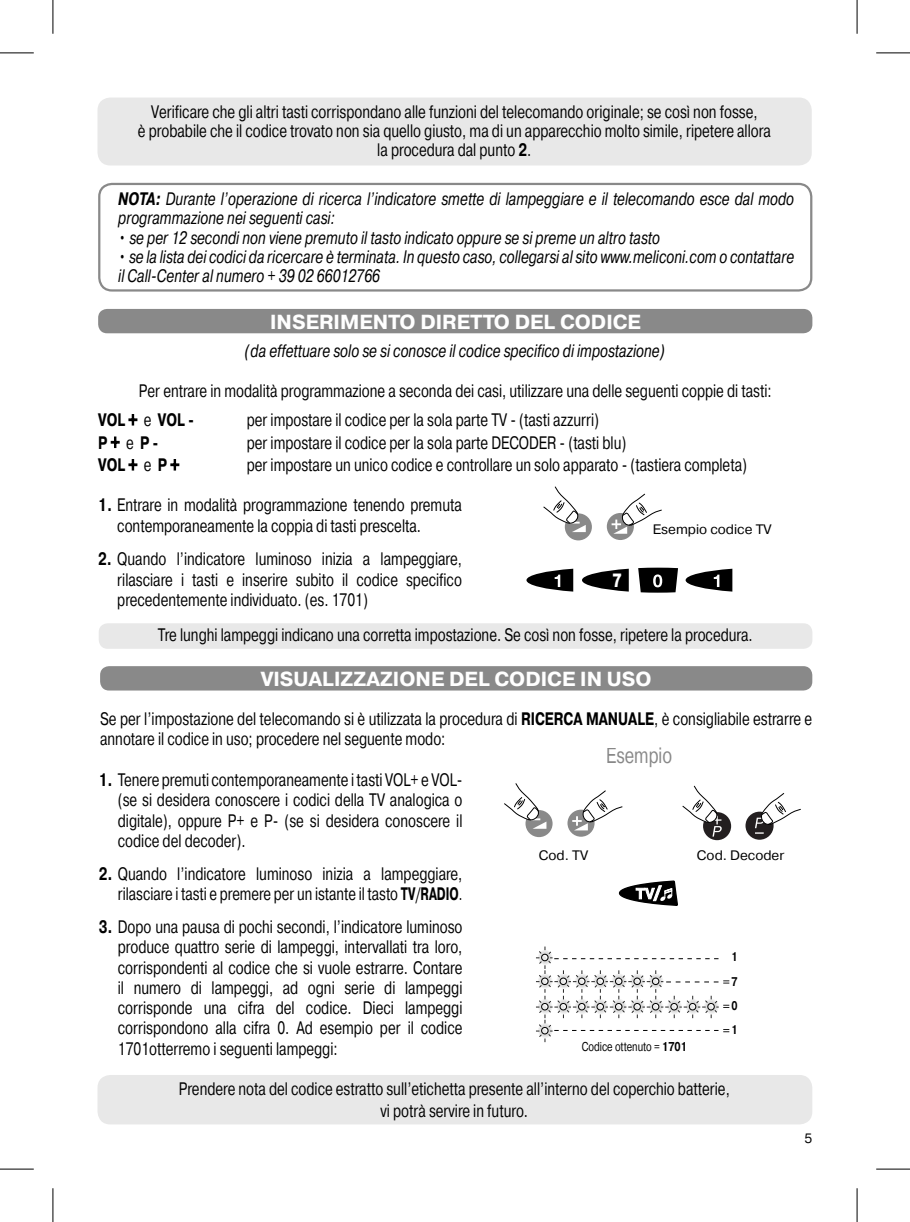
<style>
.page{position:relative;width:910px;height:1222px;background:#fff}
.page>*{position:absolute;margin:0;border:0;box-sizing:border-box;transform-origin:0 0}
.t1{font:22.05px "Pragmatica TT";color:#888;scale:.75 1}
.t2{font:700 20.25px "Pragmatica TT";color:#fff}
.t3{font:900 18.68px "Arial";color:#fff;scale:.75 1}
.t4{font:18px/20.2px "Pragmatica TT";color:#000;scale:.75 1}
.t5{font:italic 18px/19.1px "Pragmatica TT";color:#000;scale:.75 1}
.t6{font:700 18px "Pragmatica TT";color:#000;scale:.75 1}
.t7{font:13.72px "Pragmatica TT";color:#000}
.t8{font:13.5px "Pragmatica TT";color:#000}
.t9{font:12.83px "Pragmatica TT";color:#000;scale:.75 1}
.t10{font:700 12.6px/24.1px "Pragmatica TT";color:#000;text-align:justify;scale:.75 1}
.s1{font-weight:700}
.s2{font-weight:400}
</style>
<div class="page">
<div style="left:564px;top:513px;width:28px;height:27px;background:#898989;border-radius:50%"></div>
<svg style="left:606px;top:513px;width:27px;height:27px"></svg>
<svg style="left:611px;top:493px;width:51px;height:41px"></svg>
<svg style="left:543px;top:486px;width:42px;height:46px"></svg>
<div style="left:97px;top:98px;width:714px;height:67px;background:#e8e8e8;border-radius:13px"></div>
<div style="left:98px;top:183px;width:714px;height:109px;border:2px solid #898989;border-radius:13px"></div>
<div style="left:99px;top:623px;width:713px;height:26px;background:#e8e8e8;border-radius:9px"></div>
<div style="left:98px;top:309px;width:714px;height:24px;background:#898989;border-radius:9px"></div>
<div style="left:100px;top:666px;width:712px;height:24px;background:#898989;border-radius:9px"></div>
<div style="left:97px;top:1075px;width:715px;height:49px;background:#e8e8e8;border-radius:13px"></div>
<div style="left:703px;top:812px;width:28px;height:28px;background:#231f20;border-radius:50%"></div>
<div style="left:745px;top:812px;width:28px;height:28px;background:#231f20;border-radius:50%"></div>
<svg style="left:754px;top:793px;width:47px;height:41px"></svg>
<svg style="left:682px;top:785px;width:39px;height:52px"></svg>
<svg style="left:618px;top:880px;width:60px;height:26px"></svg>
<div style="left:525px;top:810px;width:27px;height:27px;background:#898989;border-radius:50%"></div>
<svg style="left:567px;top:810px;width:27px;height:27px"></svg>
<svg style="left:572px;top:790px;width:51px;height:40px"></svg>
<svg style="left:504px;top:783px;width:42px;height:46px"></svg>
<svg style="left:526px;top:569px;width:47px;height:23px"></svg>
<svg style="left:638px;top:568px;width:40px;height:25px"></svg>
<svg style="left:582px;top:569px;width:46px;height:23px"></svg>
<svg style="left:685px;top:569px;width:47px;height:23px"></svg>
<svg style="left:536px;top:946px;width:193px;height:96px"></svg>
<hr style="left:0;top:53px;width:34px;height:1px;background:#000">
<hr style="left:876px;top:53px;width:33px;height:1px;background:#000">
<hr style="left:0;top:1169px;width:34px;height:1px;background:#000">
<hr style="left:876px;top:1169px;width:33px;height:1px;background:#000">
<hr style="left:53px;top:0;width:1px;height:34px;background:#000">
<hr style="left:53px;top:1188px;width:1px;height:34px;background:#000">
<hr style="left:856px;top:0;width:1px;height:34px;background:#000">
<hr style="left:856px;top:1188px;width:1px;height:34px;background:#000">
<p class="t4" style="left:138px;top:103px;width:845px;line-height:19.1px;text-align:center">Verificare che gli altri tasti corrispondano alle funzioni del telecomando originale; se così non fosse,<br>è probabile che il codice trovato non sia quello giusto, ma di un apparecchio molto simile, ripetere allora la procedura dal punto <span class="s1">2</span>.</p>
<p class="t5" style="left:118px;top:190px;width:902px"><span class="s1">NOTA:</span> Durante l’operazione di ricerca l’indicatore smette di lampeggiare e il telecomando esce dal modo programmazione nei seguenti casi:</p>
<p class="t5" style="left:118px;top:228px;width:723px">• se per 12 secondi non viene premuto il tasto indicato oppure se si preme un altro tasto</p>
<p class="t5" style="left:118px;top:247px;width:902px">• se la lista dei codici da ricercare è terminata. In questo caso, collegarsi al sito www.meliconi.com o contattare il Call-Center al numero + 39 02 66012766</p>
<p class="t2" style="left:270px;top:310px;width:372px">INSERIMENTO DIRETTO DEL CODICE</p>
<p class="t5" style="left:245px;top:342px;width:560px">(da effettuare solo se si conosce il codice specifico di impostazione)</p>
<p class="t4" style="left:98px;top:377px;width:899px;line-height:29.2px;text-indent:41px">Per entrare in modalità programmazione a seconda dei casi, utilizzare una delle seguenti coppie di tasti:<br><span class="s1">VOL +</span> e <span class="s1">VOL -</span></p>
<p class="t4" style="left:247px;top:410px;width:471px">per impostare il codice per la sola parte TV - (tasti azzurri)</p>
<p class="t6" style="left:98px;top:432px;width:82px">P + <span class="s2">e</span> P -</p>
<p class="t4" style="left:247px;top:433px;width:507px">per impostare il codice per la sola parte DECODER - (tasti blu)</p>
<p class="t6" style="left:98px;top:454px;width:110px">VOL + <span class="s2">e</span> P +</p>
<p class="t4" style="left:247px;top:455px;width:668px">per impostare un unico codice e controllare un solo apparato - (tastiera completa)</p>
<p class="t4" style="left:117px;top:496px;width:461px;text-indent:-19px"><span class="s1">1.</span> Entrare in modalità programmazione tenendo premuta contemporaneamente la coppia di tasti prescelta.</p>
<p class="t4" style="left:117px;top:550px;width:461px;text-align:justify;text-indent:-19px"><span class="s1">2.</span> Quando l’indicatore luminoso inizia a lampeggiare, rilasciare i tasti e inserire subito il codice specifico precedentemente individuato. (es. 1701)</p>
<p class="t3" style="left:612px;top:566px;width:14px">7</p>
<p class="t7" style="left:652px;top:521px;width:120px">Esempio codice TV</p>
<p class="t4" style="left:158px;top:625px;width:794px">Tre lunghi lampeggi indicano una corretta impostazione. Se così non fosse, ripetere la procedura.</p>
<p class="t2" style="left:261px;top:667px;width:392px">VISUALIZZAZIONE DEL CODICE IN USO</p>
<p class="t4" style="left:100px;top:709px;width:950px">Se per l’impostazione del telecomando si è utilizzata la procedura di <span class="s1">RICERCA MANUALE</span>, è consigliabile estrarre e annotare il codice in uso; procedere nel seguente modo:</p>
<p class="t1" style="left:606px;top:743px;width:89px">Esempio</p>
<p class="t4" style="left:118px;top:770px;width:461px;text-align:justify;text-indent:-19px"><span class="s1">1.</span> Tenere premuti contemporaneamente i tasti VOL+ e VOL-(se si desidera conoscere i codici della TV analogica o digitale), oppure P+ e P- (se si desidera conoscere il codice del decoder).</p>
<p class="t4" style="left:99px;top:864px;width:486px;text-align:right"><span class="s1">2.</span> Quando l’indicatore luminoso inizia a lampeggiare, rilasciare i tasti e premere per un istante il tasto <span class="s1">TV/RADIO</span>.</p>
<p class="t4" style="left:118px;top:917px;width:461px;text-align:justify;text-indent:-19px"><span class="s1">3.</span> Dopo una pausa di pochi secondi, l’indicatore luminoso produce quattro serie di lampeggi, intervallati tra loro, corrispondenti al codice che si vuole estrarre. Contare il numero di lampeggi, ad ogni serie di lampeggi corrisponde una cifra del codice. Dieci lampeggi corrispondono alla cifra 0. Ad esempio per il codice 1701otterremo i seguenti lampeggi:</p>
<p class="t7" style="left:538px;top:847px;width:51px">Cod. TV</p>
<p class="t7" style="left:696px;top:847px;width:89px">Cod. Decoder</p>
<p class="t9" style="left:581px;top:1039px;width:142px">Codice ottenuto = <span class="s1">1701</span></p>
<p class="t10" style="left:731px;top:946px;width:10px">1<br>7<br>0<br>1</p>
<p class="t4" style="left:179px;top:1079px;width:736px;line-height:21.6px;text-align:center">Prendere nota del codice estratto sull’etichetta presente all’interno del coperchio batterie, vi potrà servire in futuro.</p>
<p class="t8" style="left:804px;top:1131px;width:9px">5</p>
</div>
